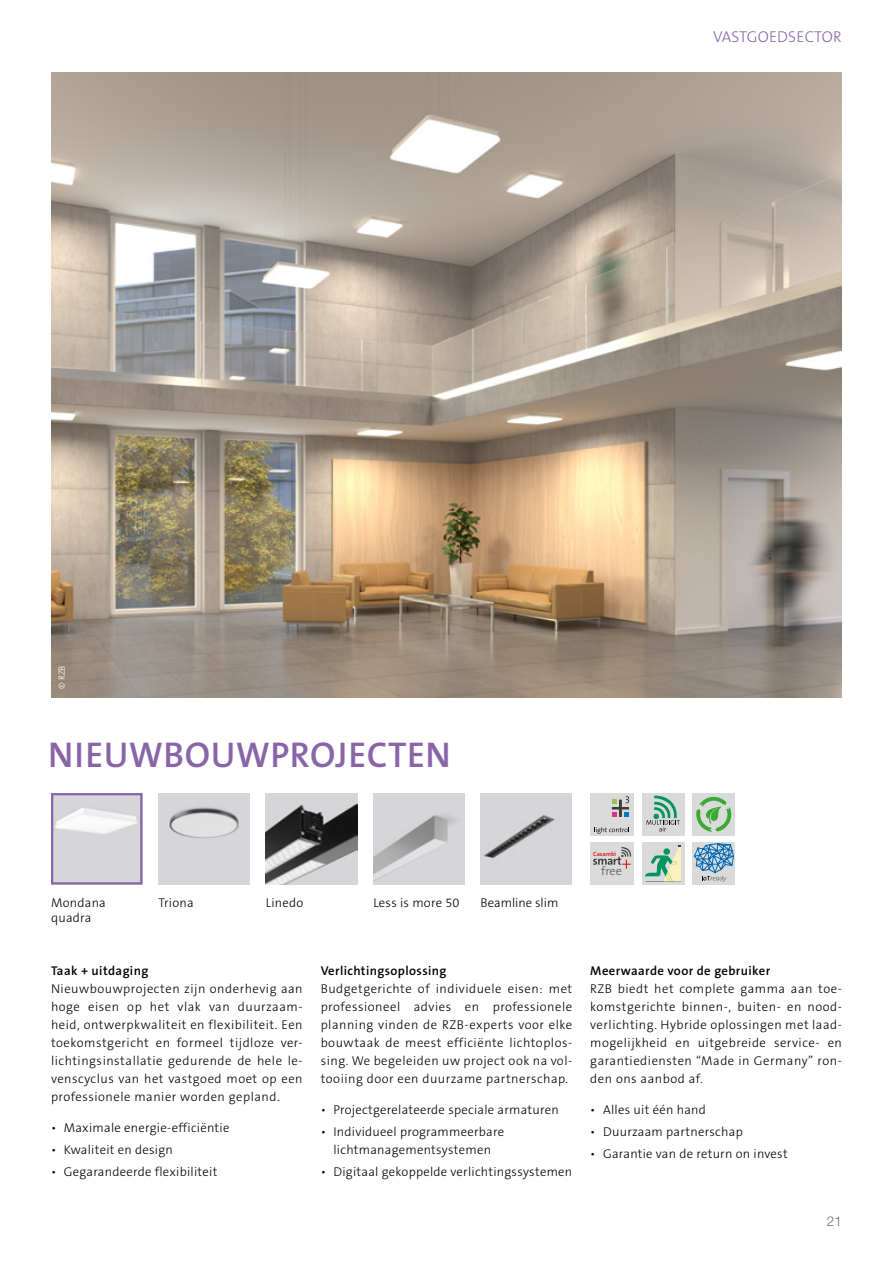
<style>
.page{position:relative;width:893px;height:1263px;background:#fff}
.page>*{position:absolute;margin:0;border:0;box-sizing:border-box;transform-origin:0 0}
.TheSansB_Big_Green_Headline{font:600 36px "The Sans B W6";letter-spacing:.015em;color:#8865a9}
.t1{font:300 15.75px "The Sans B W3";letter-spacing:.015em;color:#8865a9}
.t2{font:300 13.5px "Helvetica Neue LTW1 G";color:#706f6f}
.Fließtext_Objektbeschreibung{font:300 12.75px/18px "The Sans B W3";letter-spacing:.02em;color:#000;text-align:justify}
.TheSansB_Small_Black_Headline{font:600 12.75px "The Sans B W6";letter-spacing:.03em;color:#000}
.TheSansB_Miniaturtexte_6_5pt{font:300 12.75px "The Sans B W3";letter-spacing:.02em;color:#000}
.TheSansB_Miniaturtexte_6_5pt-2{font:300 12.75px "The Sans B W3";color:#000}
.t3{font:300 12.15px "The Sans B W4";color:#646363}
.Copyright_Hinweis{font:300 9px "The Sans B W3";color:#fff}
.t4{font:600 6.15px "The Sans B W6";color:#e30613}
</style>
<div class="page">
<img style="left:51px;top:72px;width:791px;height:625px">
<img style="left:480px;top:793px;width:92px;height:91px">
<img style="left:266px;top:793px;width:91px;height:91px">
<img style="left:373px;top:793px;width:92px;height:91px">
<img style="left:54px;top:796px;width:85px;height:85px">
<div style="left:51px;top:793px;width:91px;height:91px;border:2px solid #8865a9"></div>
<img style="left:158px;top:793px;width:92px;height:91px">
<div style="left:590px;top:793px;width:43px;height:43px;background:#dadada"></div>
<svg style="left:612px;top:796px;width:17px;height:21px"></svg>
<svg style="left:594px;top:827px;width:35px;height:7px"></svg>
<div style="left:590px;top:841px;width:43px;height:43px;background:#dadada"></div>
<svg style="left:593px;top:847px;width:38px;height:22px"></svg>
<div style="left:642px;top:793px;width:42px;height:43px;background:#dadada"></div>
<svg style="left:646px;top:795px;width:34px;height:36px"></svg>
<div style="left:692px;top:793px;width:43px;height:43px;background:#dadada"></div>
<svg style="left:696px;top:797px;width:35px;height:35px"></svg>
<div style="left:692px;top:842px;width:43px;height:42px;background:#dadada"></div>
<svg style="left:694px;top:843px;width:40px;height:39px"></svg>
<div style="left:642px;top:842px;width:42px;height:42px;background:#dadada"></div>
<svg style="left:645px;top:845px;width:36px;height:37px"></svg>
<p class="t1" style="left:713px;top:26px;width:130px">VASTGOEDSECTOR</p>
<p class="Copyright_Hinweis" style="left:56px;top:689px;width:25px;rotate:-90deg">© RZB</p>
<p class="TheSansB_Big_Green_Headline" style="left:48px;top:731px;width:404px">NIEUWBOUWPROJECTEN</p>
<p class="TheSansB_Miniaturtexte_6_5pt" style="left:51px;top:894px;width:56px">Mondana</p>
<p class="TheSansB_Miniaturtexte_6_5pt" style="left:158px;top:894px;width:37px">Triona</p>
<p class="TheSansB_Miniaturtexte_6_5pt" style="left:51px;top:910px;width:42px">quadra</p>
<p class="TheSansB_Miniaturtexte_6_5pt" style="left:266px;top:894px;width:39px">Linedo</p>
<p class="TheSansB_Miniaturtexte_6_5pt" style="left:373px;top:894px;width:88px">Less is more 50</p>
<p class="TheSansB_Miniaturtexte_6_5pt-2" style="left:480px;top:894px;width:79px">Beamline slim</p>
<p class="TheSansB_Small_Black_Headline" style="left:51px;top:962px;width:99px">Taak + uitdaging</p>
<p class="Fließtext_Objektbeschreibung" style="left:51px;top:979px;width:253px">Nieuwbouwprojecten zijn onderhevig aan hoge eisen op het vlak van duurzaam&shy;heid, ontwerpkwaliteit en flexibiliteit. Een toekomstgericht en formeel tijdloze ver&shy;lichtingsinstallatie gedurende de hele le&shy;venscyclus van het vastgoed moet op een professionele manier worden gepland.</p>
<p class="Fließtext_Objektbeschreibung" style="left:51px;top:1118px;width:180px">• Maximale energie-efficiëntie</p>
<p class="Fließtext_Objektbeschreibung" style="left:51px;top:1140px;width:123px">• Kwaliteit en design</p>
<p class="Fließtext_Objektbeschreibung" style="left:51px;top:1163px;width:168px">• Gegarandeerde flexibiliteit</p>
<p class="TheSansB_Small_Black_Headline" style="left:321px;top:962px;width:127px">Verlichtingsoplossing</p>
<p class="Fließtext_Objektbeschreibung" style="left:321px;top:979px;width:253px">Budgetgerichte of individuele eisen: met professioneel advies en professionele planning vinden de RZB-experts voor elke bouwtaak de meest efficiënte lichtoplos&shy;sing. We begeleiden uw project ook na vol&shy;tooiing door een duurzame partnerschap.</p>
<p class="Fließtext_Objektbeschreibung" style="left:321px;top:1100px;width:240px">• Projectgerelateerde speciale armaturen</p>
<p class="Fließtext_Objektbeschreibung" style="left:321px;top:1122px;width:185px;text-align:center">• Individueel programmeerbare lichtmanagementsystemen</p>
<p class="Fließtext_Objektbeschreibung" style="left:321px;top:1163px;width:253px">• Digitaal gekoppelde verlichtingssystemen</p>
<p class="t4" style="left:593px;top:850px;width:24px">Casambi</p>
<p class="t3" style="left:601px;top:863px;width:22px">free</p>
<p class="TheSansB_Small_Black_Headline" style="left:590px;top:962px;width:181px">Meerwaarde voor de gebruiker</p>
<p class="Fließtext_Objektbeschreibung" style="left:590px;top:979px;width:253px">RZB biedt het complete gamma aan toe&shy;komstgerichte binnen-, buiten- en nood&shy;verlichting. Hybride oplossingen met laad&shy;mogelijkheid en uitgebreide service- en garantiediensten “Made in Germany” ron&shy;den ons aanbod af.</p>
<p class="Fließtext_Objektbeschreibung" style="left:590px;top:1100px;width:117px">• Alles uit één hand</p>
<p class="Fließtext_Objektbeschreibung" style="left:590px;top:1122px;width:154px">• Duurzaam partnerschap</p>
<p class="Fließtext_Objektbeschreibung" style="left:590px;top:1145px;width:199px">• Garantie van de return on invest</p>
<p class="t2" style="left:827px;top:1213px;width:17px">21</p>
</div>
